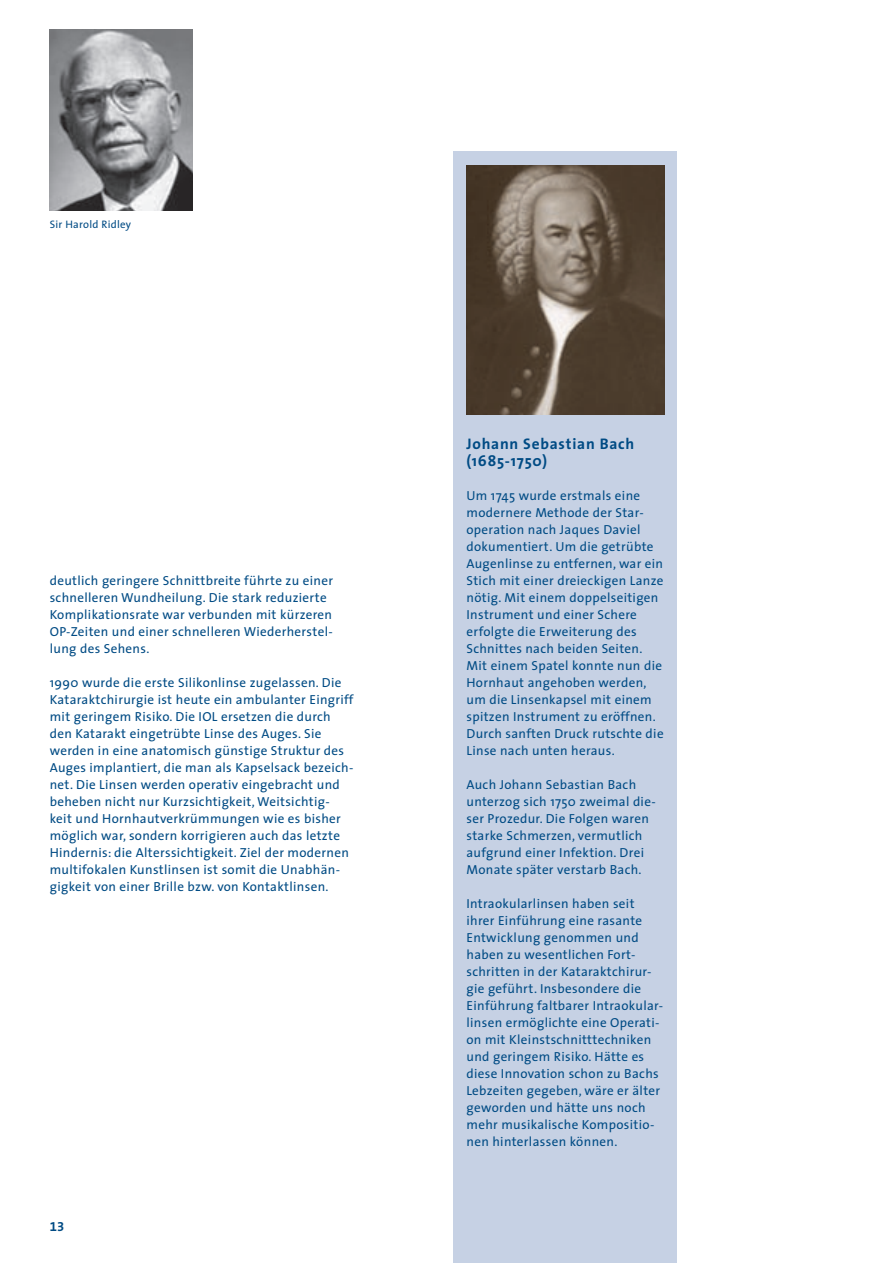
<style>
.page{position:relative;width:893px;height:1263px;background:#fff}
.page>*{position:absolute;margin:0;border:0;box-sizing:border-box;transform-origin:0 0}
.t1{font:700 15.3px/17px "The Sans";letter-spacing:.05em;color:#004b84}
.t2{font:13.2px/17px "The Sans";letter-spacing:.025em;color:#004b84}
.t3{font:13.2px "The Sans Bold Expert";color:#004b84}
.t4{font:10.8px "The Sans";letter-spacing:.025em;color:#004b84}
</style>
<div class="page">
<img style="left:50px;top:30px;width:142px;height:180px">
<div style="left:454px;top:151px;width:223px;height:1112px;background:#c6d1e4"></div>
<img style="left:466px;top:166px;width:198px;height:249px">
<p class="t4" style="left:50px;top:215px;width:83px">Sir Harold Ridley</p>
<p class="t2" style="left:50px;top:571px;width:285px">deutlich geringere Schnittbreite führte zu einer schnelleren Wundheilung. Die stark reduzierte Komplikationsrate war verbunden mit kürzeren OP-Zeiten und einer schnelleren Wiederherstel&shy;lung des Sehens.</p>
<p class="t2" style="left:50px;top:673px;width:305px">1990 wurde die erste Silikonlinse zugelassen. Die Kataraktchirurgie ist heute ein ambulanter Eingriff mit geringem Risiko. Die IOL ersetzen die durch den Katarakt eingetrübte Linse des Auges. Sie werden in eine anatomisch günstige Struktur des Auges implantiert, die man als Kapselsack bezeich&shy;net. Die Linsen werden operativ eingebracht und beheben nicht nur Kurzsichtigkeit, Weitsichtig&shy;keit und Hornhautverkrümmungen wie es bisher möglich war, sondern korrigieren auch das letzte Hindernis: die Alterssichtigkeit. Ziel der modernen multifokalen Kunstlinsen ist somit die Unabhän&shy;gigkeit von einer Brille bzw. von Kontaktlinsen.</p>
<p class="t3" style="left:50px;top:1215px;width:16px">13</p>
<p class="t1" style="left:466px;top:435px;width:169px">Johann Sebastian Bach (1685-1750)</p>
<p class="t2" style="left:466px;top:486px;width:199px">Um 1745 wurde erstmals eine modernere Methode der Star&shy;operation nach Jaques Daviel dokumentiert. Um die getrübte<br>Augenlinse zu entfernen, war ein<br>Stich mit einer dreieckigen Lanze nötig. Mit einem doppelseitigen<br>Instrument und einer Schere erfolgte die Erweiterung des<br>Schnittes nach beiden Seiten.<br>Mit einem Spatel konnte nun die<br>Hornhaut angehoben werden, um die Linsenkapsel mit einem spitzen Instrument zu eröffnen.<br>Durch sanften Druck rutschte die<br>Linse nach unten heraus.</p>
<p class="t2" style="left:466px;top:775px;width:191px">Auch Johann Sebastian Bach unterzog sich 1750 zweimal die&shy;ser Prozedur. Die Folgen waren starke Schmerzen, vermutlich aufgrund einer Infektion. Drei<br>Monate später verstarb Bach.</p>
<p class="t2" style="left:466px;top:894px;width:198px">Intraokularlinsen haben seit ihrer Einführung eine rasante<br>Entwicklung genommen und haben zu wesentlichen Fort&shy;schritten in der Kataraktchirur&shy;gie geführt. Insbesondere die<br>Einführung faltbarer Intraokular&shy;linsen ermöglichte eine Operati&shy;on mit Kleinstschnitttechniken und geringem Risiko. Hätte es diese Innovation schon zu Bachs<br>Lebzeiten gegeben, wäre er älter geworden und hätte uns noch mehr musikalische Kompositio&shy;nen hinterlassen können.</p>
</div>
